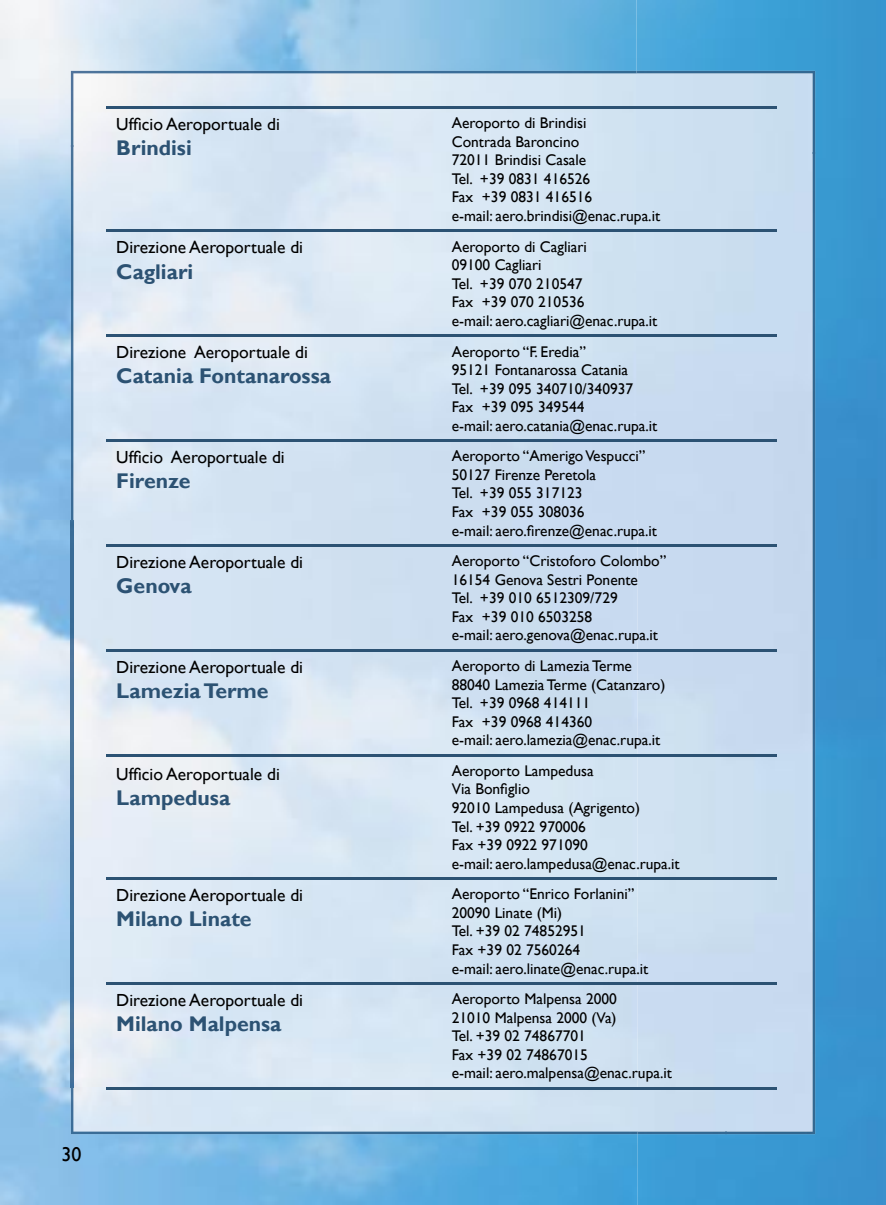
<style>
.page{position:relative;width:886px;height:1205px;background:#fff}
.page>*{position:absolute;margin:0;border:0;box-sizing:border-box;transform-origin:0 0}
.t1{font:700 21.25px "Gill Sans";color:#2c5273}
.t2{font:20px "Gill Sans";color:#000}
.t3{font:17.5px "Gill Sans";color:#000}
.t4{font:15.5px/18.5px "Gill Sans";color:#000}
</style>
<div class="page">
<img style="left:0;top:0;width:636px;height:521px">
<img style="left:636px;top:0;width:249px;height:1205px">
<img style="left:0;top:521px;width:73px;height:566px">
<img style="left:0;top:1087px;width:638px;height:118px">
<img style="left:152px;top:147px;width:484px;height:374px">
<div style="left:636px;top:153px;width:89px;height:898px;background:#caddf0"></div>
<img style="left:73px;top:521px;width:565px;height:566px">
<img style="left:71px;top:71px;width:565px;height:76px">
<img style="left:71px;top:145px;width:81px;height:376px">
<div style="left:636px;top:71px;width:179px;height:82px;background:#ccdff0"></div>
<div style="left:725px;top:152px;width:90px;height:982px;background:#c7daf0"></div>
<div style="left:636px;top:1051px;width:90px;height:83px;background:#caddf0"></div>
<img style="left:71px;top:1087px;width:567px;height:47px">
<svg style="left:885px;top:0;width:1px;height:1205px"></svg>
<hr style="left:106px;top:106px;width:336px;height:3px;background:#2c5273">
<hr style="left:442px;top:106px;width:335px;height:3px;background:#2c5273">
<hr style="left:106px;top:230px;width:336px;height:2px;background:#2c5273">
<hr style="left:442px;top:230px;width:335px;height:2px;background:#2c5273">
<hr style="left:106px;top:335px;width:336px;height:2px;background:#2c5273">
<hr style="left:442px;top:335px;width:335px;height:2px;background:#2c5273">
<hr style="left:106px;top:439px;width:336px;height:3px;background:#2c5273">
<hr style="left:442px;top:439px;width:335px;height:3px;background:#2c5273">
<hr style="left:106px;top:544px;width:336px;height:3px;background:#2c5273">
<hr style="left:442px;top:544px;width:335px;height:3px;background:#2c5273">
<hr style="left:106px;top:649px;width:336px;height:3px;background:#2c5273">
<hr style="left:442px;top:649px;width:335px;height:3px;background:#2c5273">
<hr style="left:106px;top:754px;width:336px;height:2px;background:#2c5273">
<hr style="left:442px;top:754px;width:335px;height:2px;background:#2c5273">
<hr style="left:106px;top:877px;width:336px;height:3px;background:#2c5273">
<hr style="left:442px;top:877px;width:335px;height:3px;background:#2c5273">
<hr style="left:106px;top:982px;width:336px;height:3px;background:#2c5273">
<hr style="left:442px;top:982px;width:335px;height:3px;background:#2c5273">
<hr style="left:106px;top:1087px;width:336px;height:2px;background:#2c5273">
<hr style="left:442px;top:1087px;width:335px;height:2px;background:#2c5273">
<p class="t3" style="left:116px;top:114px;width:165px">Ufficio Aeroportuale di</p>
<h1 class="t1" style="left:116px;top:135px;width:77px">Brindisi</h1>
<p class="t3" style="left:116px;top:237px;width:188px">Direzione Aeroportuale di</p>
<h1 class="t1" style="left:116px;top:259px;width:78px">Cagliari</h1>
<p class="t3" style="left:116px;top:342px;width:193px">Direzione Aeroportuale di</p>
<h1 class="t1" style="left:116px;top:363px;width:216px">Catania Fontanarossa</h1>
<p class="t3" style="left:116px;top:447px;width:170px">Ufficio Aeroportuale di</p>
<h1 class="t1" style="left:116px;top:468px;width:76px">Firenze</h1>
<p class="t3" style="left:116px;top:551px;width:188px">Direzione Aeroportuale di</p>
<h1 class="t1" style="left:116px;top:573px;width:77px">Genova</h1>
<p class="t3" style="left:116px;top:656px;width:188px">Direzione Aeroportuale di</p>
<h1 class="t1" style="left:116px;top:678px;width:154px">Lamezia Terme</h1>
<p class="t3" style="left:116px;top:764px;width:165px">Ufficio Aeroportuale di</p>
<h1 class="t1" style="left:116px;top:785px;width:115px">Lampedusa</h1>
<p class="t3" style="left:116px;top:884px;width:188px">Direzione Aeroportuale di</p>
<h1 class="t1" style="left:116px;top:906px;width:137px">Milano Linate</h1>
<p class="t3" style="left:116px;top:989px;width:188px">Direzione Aeroportuale di</p>
<h1 class="t1" style="left:116px;top:1011px;width:167px">Milano Malpensa</h1>
<p class="t2" style="left:61px;top:1143px;width:22px">30</p>
<p class="t4" style="left:452px;top:114px;width:210px">Aeroporto di Brindisi<br>Contrada Baroncino<br>72011 Brindisi Casale<br>Tel. +39 0831 416526<br>Fax +39 0831 416516<br>e-mail: aero.brindisi@enac.rupa.it</p>
<p class="t4" style="left:452px;top:237px;width:207px">Aeroporto di Cagliari<br>09100 Cagliari<br>Tel. +39 070 210547<br>Fax +39 070 210536<br>e-mail: aero.cagliari@enac.rupa.it</p>
<p class="t4" style="left:452px;top:342px;width:207px">Aeroporto “F. Eredia”<br>95121 Fontanarossa Catania<br>Tel. +39 095 340710/340937<br>Fax +39 095 349544<br>e-mail: aero.catania@enac.rupa.it</p>
<p class="t4" style="left:452px;top:447px;width:207px">Aeroporto “Amerigo Vespucci”<br>50127 Firenze Peretola<br>Tel. +39 055 317123<br>Fax +39 055 308036<br>e-mail: aero.firenze@enac.rupa.it</p>
<p class="t4" style="left:452px;top:552px;width:216px">Aeroporto “Cristoforo Colombo”<br>16154 Genova Sestri Ponente<br>Tel. +39 010 6512309/729<br>Fax +39 010 6503258<br>e-mail: aero.genova@enac.rupa.it</p>
<p class="t4" style="left:452px;top:657px;width:215px">Aeroporto di Lamezia Terme<br>88040 Lamezia Terme (Catanzaro)<br>Tel. +39 0968 414111<br>Fax +39 0968 414360<br>e-mail: aero.lamezia@enac.rupa.it</p>
<p class="t4" style="left:452px;top:762px;width:230px">Aeroporto Lampedusa<br>Via Bonfiglio<br>92010 Lampedusa (Agrigento)<br>Tel. +39 0922 970006<br>Fax +39 0922 971090<br>e-mail: aero.lampedusa@enac.rupa.it</p>
<p class="t4" style="left:452px;top:885px;width:198px">Aeroporto “Enrico Forlanini”<br>20090 Linate (Mi)<br>Tel. +39 02 74852951<br>Fax +39 02 7560264<br>e-mail: aero.linate@enac.rupa.it</p>
<p class="t4" style="left:452px;top:990px;width:222px">Aeroporto Malpensa 2000<br>21010 Malpensa 2000 (Va)<br>Tel. +39 02 74867701<br>Fax +39 02 74867015<br>e-mail: aero.malpensa@enac.rupa.it</p>
</div>
